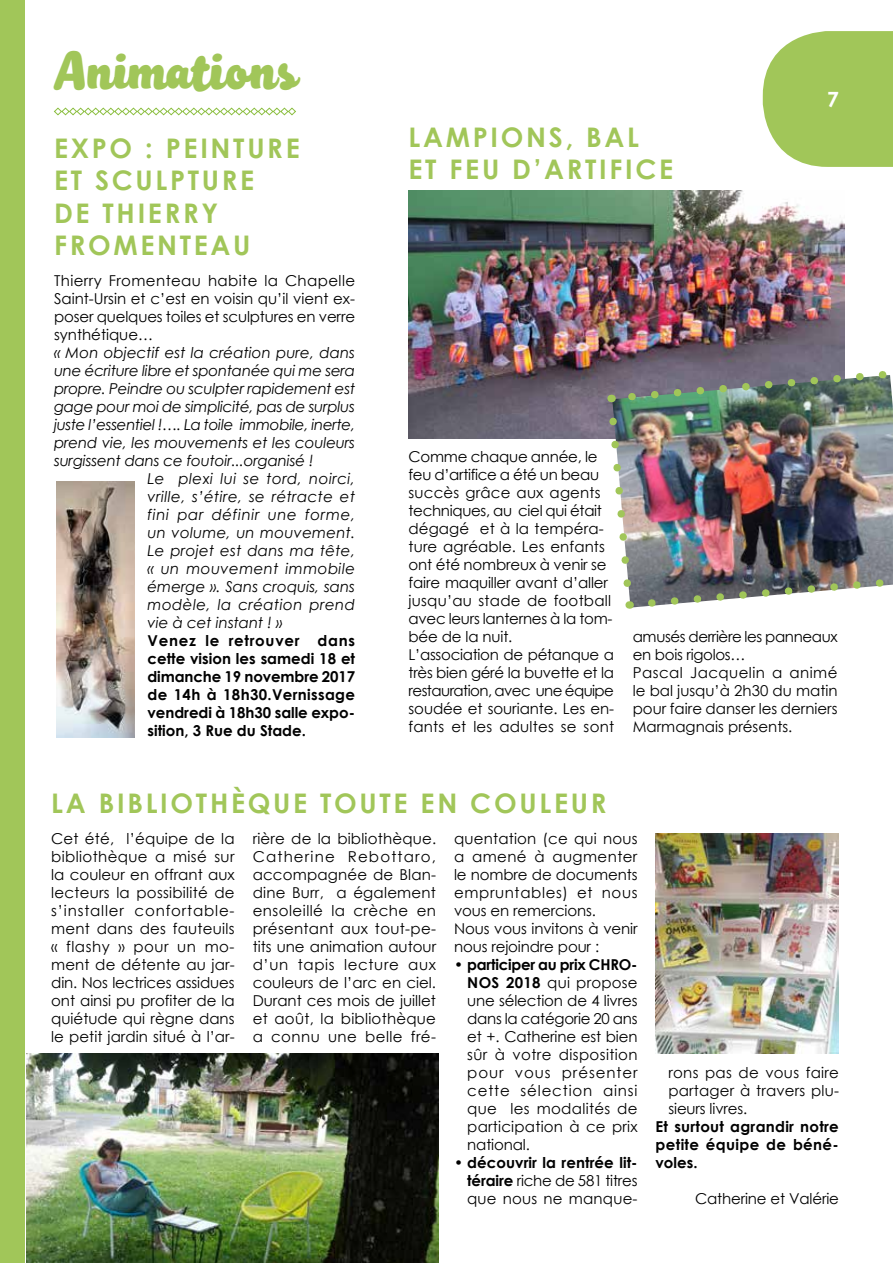
<style>
.page{position:relative;width:893px;height:1263px;background:#fff}
.page>*{position:absolute;margin:0;border:0;box-sizing:border-box;transform-origin:0 0}
.t1{font:condensed 45px "Melon Script";color:#a1c659}
.t2{font:700 27px/32.4px "Century Gothic";letter-spacing:.1em;color:#a1c659}
.t3{font:700 21px "Century Gothic";color:#fff}
.t4{font:15px/18px "Century Gothic";letter-spacing:-.005em;color:#000;text-align:justify}
.t5{font:italic 15px "Century Gothic";letter-spacing:-.01em;color:#000}
.t6{font:700 15px/18px "Century Gothic";letter-spacing:.02em;color:#000;text-align:justify}
.t7{font:italic 15px "Century Gothic";letter-spacing:.025em;color:#000}
.t8{font:italic 15px "Century Gothic";letter-spacing:.03em;color:#000}
.t9{font:italic 15px "Century Gothic";letter-spacing:.04em;color:#000}
.t10{font:italic 15px "Century Gothic";letter-spacing:.015em;color:#000}
.t11{font:italic 15px "Century Gothic";letter-spacing:.01em;color:#000}
.s1{font-weight:700}
</style>
<div class="page">
<svg style="left:54px;top:107px;width:242px;height:9px"></svg>
<div style="left:0;top:0;width:25px;height:1263px;background:#a1c659"></div>
<svg style="left:763px;top:31px;width:130px;height:136px;background:#aacb69"></svg>
<img style="left:56px;top:481px;width:79px;height:256px">
<img style="left:409px;top:191px;width:436px;height:248px">
<img style="left:655px;top:833px;width:184px;height:220px">
<img style="left:26px;top:1053px;width:413px;height:210px">
<img style="left:612px;top:406px;width:281px;height:202px">
<img style="left:605px;top:413px;width:31px;height:196px">
<img style="left:644px;top:572px;width:249px;height:36px">
<img style="left:611px;top:367px;width:282px;height:39px">
<h1 class="t1" style="left:55px;top:46px;width:245px">Animations</h1>
<h2 class="t2" style="left:54px;top:131px;width:247px">EXPO : PEINTURE<br>ET SCULPTURE<br>DE THIERRY<br>FROMENTEAU</h2>
<p class="t4" style="left:54px;top:271px;width:303px">Thierry Fromenteau habite la Chapelle Saint-Ursin et c’est en voisin qu’il vient ex&shy;poser quelques toiles et sculptures en verre synthétique…</p>
<p class="t5" style="left:54px;top:342px;width:303px">« Mon objectif est la création pure, dans</p>
<p class="t5" style="left:54px;top:360px;width:303px">une écriture libre et spontanée qui me sera</p>
<p class="t5" style="left:54px;top:378px;width:303px">propre. Peindre ou sculpter rapidement est</p>
<p class="t5" style="left:54px;top:396px;width:302px">gage pour moi de simplicité, pas de surplus</p>
<p class="t5" style="left:54px;top:414px;width:303px">juste l’essentiel !…. La toile immobile, inerte,</p>
<p class="t5" style="left:54px;top:432px;width:303px">prend vie, les mouvements et les couleurs</p>
<p class="t5" style="left:54px;top:450px;width:261px">surgissent dans ce foutoir...organisé !</p>
<p class="t8" style="left:148px;top:468px;width:209px">Le plexi lui se tord, noirci,</p>
<p class="t7" style="left:148px;top:486px;width:209px">vrille, s’étire, se rétracte et</p>
<p class="t9" style="left:148px;top:504px;width:209px">fini par définir une forme,</p>
<p class="t11" style="left:148px;top:522px;width:209px">un volume, un mouvement.</p>
<p class="t10" style="left:148px;top:540px;width:209px">Le projet est dans ma tête,</p>
<p class="t7" style="left:148px;top:558px;width:209px">« un mouvement immobile</p>
<p class="t5" style="left:148px;top:576px;width:209px">émerge ». Sans croquis, sans</p>
<p class="t7" style="left:148px;top:594px;width:209px">modèle, la création prend</p>
<p class="t5" style="left:148px;top:612px;width:136px">vie à cet instant ! »</p>
<p class="t6" style="left:148px;top:631px;width:209px">Venez le retrouver dans cette vision les samedi 18 et dimanche 19 novembre 2017 de 14h à 18h30.Vernissage vendredi à 18h30 salle expo&shy;sition, 3 Rue du Stade.</p>
<h2 class="t2" style="left:409px;top:120px;width:266px">LAMPIONS, BAL<br>ET FEU D’ARTIFICE</h2>
<h3 class="t3" style="left:827px;top:83px;width:13px">7</h3>
<p class="t4" style="left:409px;top:447px;width:207px;text-align:left">Comme chaque année, le feu d’artifice a été un beau succès grâce aux agents techniques, au ciel qui était dégagé et à la tempéra&shy;ture agréable. Les enfants ont été nombreux à venir se faire maquiller avant d’aller jusqu’au stade de football avec leurs lanternes à la tom&shy;bée de la nuit.<br>L’association de pétanque a très bien géré la buvette et la restauration, avec une équipe soudée et souriante. Les en&shy;fants et les adultes se sont</p>
<p class="t4" style="left:633px;top:627px;width:206px;text-align:left">amusés derrière les panneaux en bois rigolos…<br>Pascal Jacquelin a animé le bal jusqu’à 2h30 du matin pour faire danser les derniers<br>Marmagnais présents.</p>
<h2 class="t2" style="left:51px;top:786px;width:557px">LA BIBLIOTHÈQUE TOUTE EN COULEUR</h2>
<p class="t4" style="left:51px;top:829px;width:185px">Cet été, l’équipe de la bibliothèque a misé sur la couleur en offrant aux lecteurs la possibilité de s’installer confortable&shy;ment dans des fauteuils « flashy » pour un mo&shy;ment de détente au jar&shy;din. Nos lectrices assidues ont ainsi pu profiter de la quiétude qui règne dans le petit jardin situé à l’ar-</p>
<p class="t4" style="left:253px;top:829px;width:185px">rière de la bibliothèque.<br>Catherine Rebottaro, accompagnée de Blan&shy;dine Burr, a également ensoleillé la crèche en présentant aux tout-pe&shy;tits une animation autour d’un tapis lecture aux couleurs de l’arc en ciel.<br>Durant ces mois de juillet et août, la bibliothèque a connu une belle fré-</p>
<p class="t4" style="left:454px;top:829px;width:185px;text-align:left">quentation (ce qui nous a amené à augmenter le nombre de documents empruntables) et nous vous en remercions.<br>Nous vous invitons à venir nous rejoindre pour :</p>
<p class="t4" style="left:467px;top:955px;width:172px;text-indent:-13px">• <span class="s1">participer au prix CHRO-NOS 2018</span> qui propose une sélection de 4 livres dans la catégorie 20 ans et +. Catherine est bien sûr à votre disposition pour vous présenter cette sélection ainsi que les modalités de participation à ce prix national.</p>
<p class="t4" style="left:467px;top:1153px;width:172px;text-indent:-13px">• <span class="s1">découvrir la rentrée lit&shy;téraire</span> riche de 581 titres que nous ne manque-</p>
<p class="t4" style="left:668px;top:1063px;width:172px">rons pas de vous faire partager à travers plu&shy;sieurs livres.</p>
<p class="t6" style="left:655px;top:1117px;width:185px">Et surtout agrandir notre petite équipe de béné&shy;voles.</p>
<p class="t4" style="left:695px;top:1189px;width:145px">Catherine et Valérie</p>
</div>
